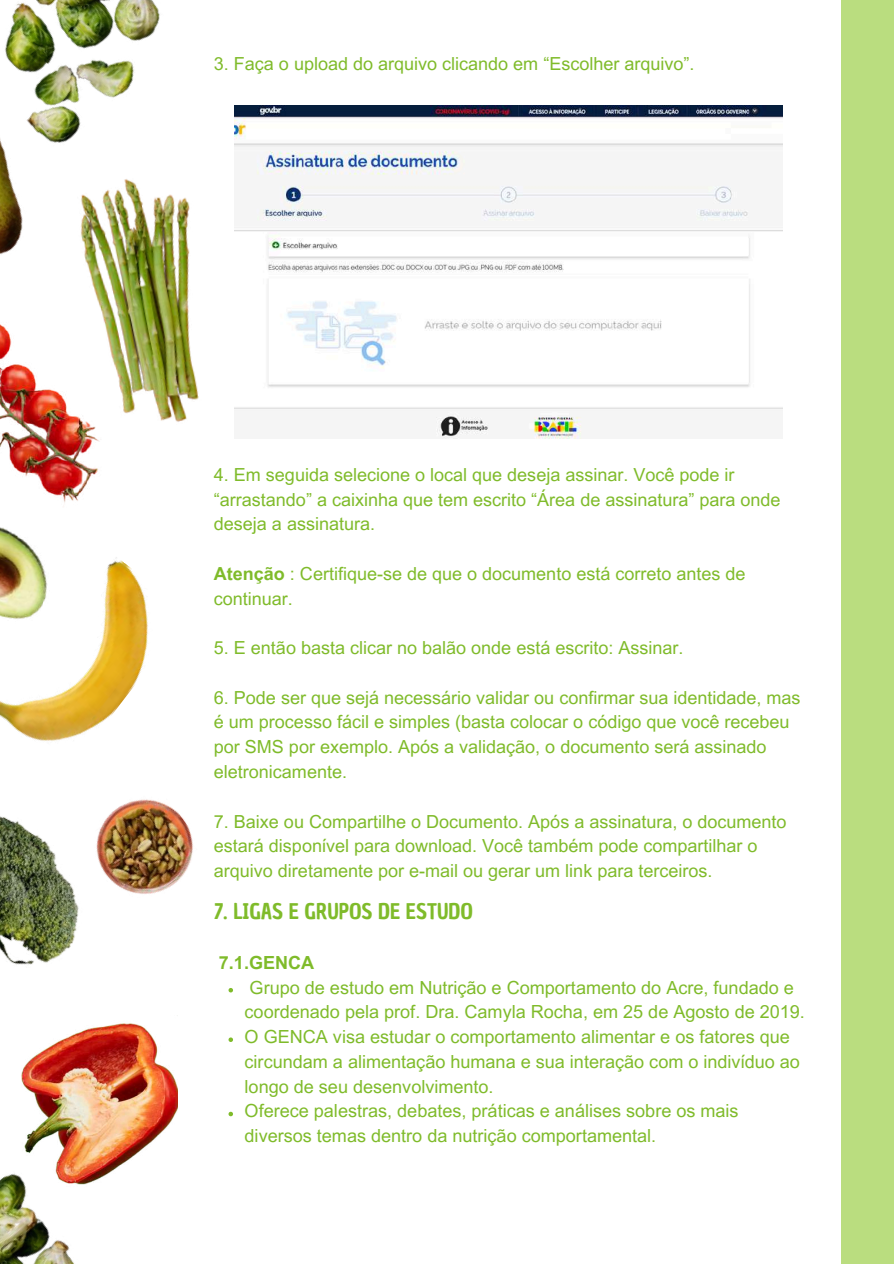
<style>
.page{position:relative;width:894px;height:1264px;background:#fff}
.page>*{position:absolute;margin:0;border:0;box-sizing:border-box;transform-origin:0 0}
.t1{font:21px "Chau Philomene One";color:#7fbb2a}
.t2{font:18px/24.8px "Arial MT Pro";color:#7fbb2a}
.t3{font:700 18px "Arial MT Pro";color:#7fbb2a}
.s1{font-weight:700}
</style>
<div class="page">
<img style="left:235px;top:105px;width:546px;height:333px">
<svg style="left:228px;top:988px;width:5px;height:4px"></svg>
<svg style="left:228px;top:1037px;width:5px;height:4px"></svg>
<svg style="left:228px;top:1111px;width:5px;height:5px"></svg>
<img style="left:0;top:816px;width:77px;height:149px">
<img style="left:0;top:557px;width:148px;height:184px">
<img style="left:0;top:161px;width:23px;height:94px">
<img style="left:81px;top:148px;width:168px;height:290px">
<img style="left:60px;top:799px;width:133px;height:126px">
<img style="left:21px;top:1015px;width:157px;height:148px">
<img style="left:0;top:311px;width:103px;height:190px">
<img style="left:0;top:484px;width:73px;height:164px">
<div style="left:840px;top:0;width:53px;height:1263px;background:#badd7f"></div>
<img style="left:0;top:0;width:207px;height:161px">
<img style="left:0;top:1149px;width:125px;height:114px">
<p class="t2" style="left:214px;top:53px;width:482px">3. Faça o upload do arquivo clicando em “Escolher arquivo”.</p>
<p class="t2" style="left:214px;top:464px;width:568px">4. Em seguida selecione o local que deseja assinar. Você pode ir “arrastando” a caixinha que tem escrito “Área de assinatura” para onde deseja a assinatura.</p>
<p class="t2" style="left:214px;top:563px;width:533px"><span class="s1">Atenção</span> : Certifique-se de que o documento está correto antes de continuar.</p>
<p class="t2" style="left:214px;top:637px;width:471px">5. E então basta clicar no balão onde está escrito: Assinar.</p>
<p class="t2" style="left:214px;top:687px;width:588px">6. Pode ser que sejá necessário validar ou confirmar sua identidade, mas é um processo fácil e simples (basta colocar o código que você recebeu por SMS por exemplo. Após a validação, o documento será assinado eletronicamente.</p>
<p class="t2" style="left:214px;top:811px;width:574px">7. Baixe ou Compartilhe o Documento. Após a assinatura, o documento estará disponível para download. Você também pode compartilhar o arquivo diretamente por e-mail ou gerar um link para terceiros.</p>
<p class="t1" style="left:214px;top:897px;width:261px">7. LIGAS E GRUPOS DE ESTUDO</p>
<p class="t3" style="left:219px;top:955px;width:97px">7.1.GENCA</p>
<p class="t2" style="left:244px;top:977px;width:561px">Grupo de estudo em Nutrição e Comportamento do Acre, fundado e coordenado pela prof. Dra. Camyla Rocha, em 25 de Agosto de 2019.<br>O GENCA visa estudar o comportamento alimentar e os fatores que circundam a alimentação humana e sua interação com o indivíduo ao longo de seu desenvolvimento.<br>Oferece palestras, debates, práticas e análises sobre os mais diversos temas dentro da nutrição comportamental.</p>
</div>
